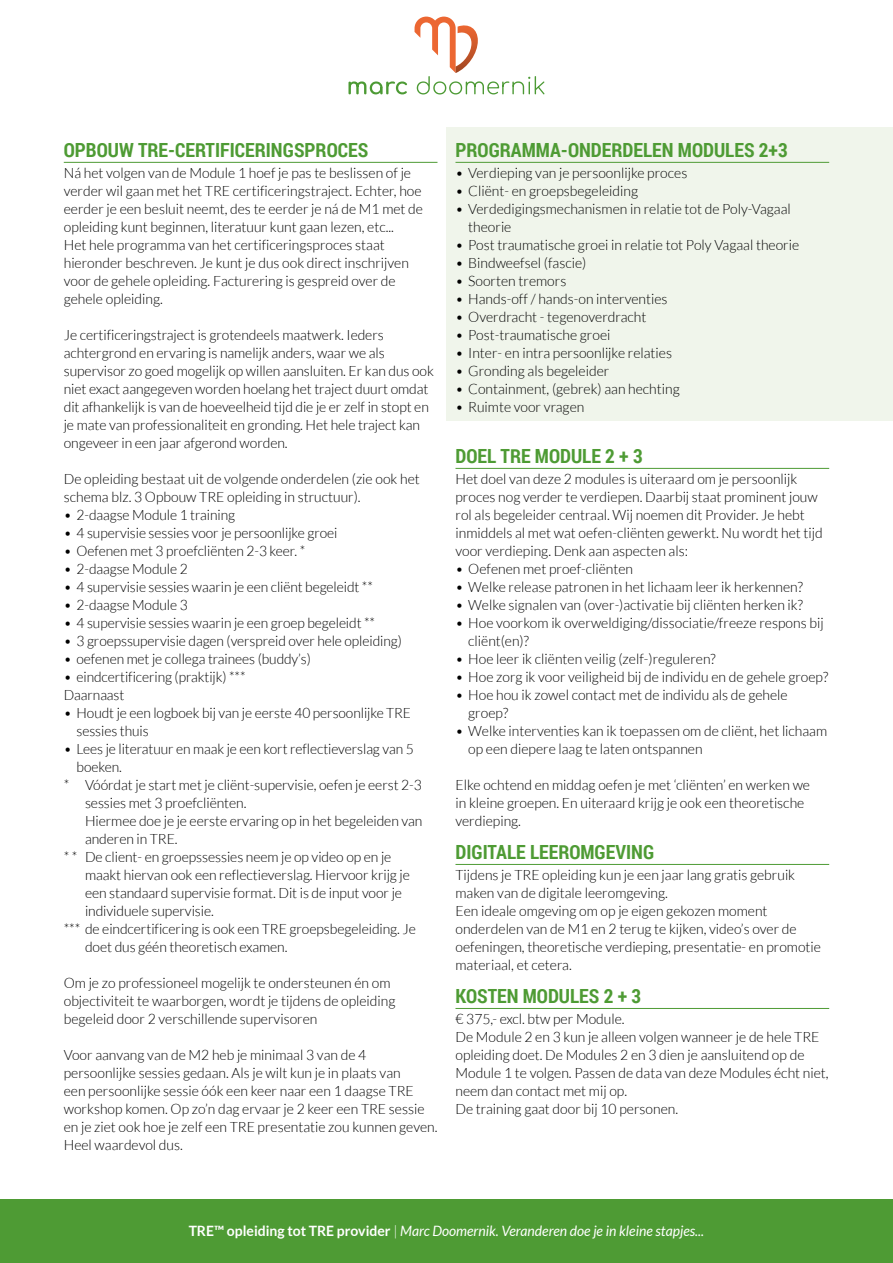
<style>
.page{position:relative;width:893px;height:1263px;background:#fff}
.page>*{position:absolute;margin:0;border:0;box-sizing:border-box;transform-origin:0 0}
.t1{font:700 19.5px "Roboto Condensed";color:#4e9b34}
.t2{font:300 14.25px/18px "Lato";color:#000}
.t3{font:italic 14.25px "Lato";color:#fff}
.s1{font-weight:700;font-style:normal}
.s2{font-weight:300;font-style:normal}
</style>
<div class="page">
<div style="left:446px;top:128px;width:447px;height:293px;background:#f0f5eb"></div>
<hr style="left:64px;top:162px;width:373px;height:1px;background:#4e9b34">
<hr style="left:455px;top:162px;width:374px;height:1px;background:#4e9b34">
<hr style="left:455px;top:468px;width:374px;height:1px;background:#4e9b34">
<hr style="left:455px;top:864px;width:374px;height:1px;background:#4e9b34">
<hr style="left:455px;top:1008px;width:374px;height:1px;background:#4e9b34">
<svg style="left:348px;top:81px;width:59px;height:13px"></svg>
<svg style="left:415px;top:17px;width:129px;height:77px"></svg>
<div style="left:0;top:1199px;width:893px;height:64px;background:#4e9b34"></div>
<h1 class="t1" style="left:64px;top:136px;width:306px">OPBOUW TRE-CERTIFICERINGSPROCES</h1>
<p class="t2" style="left:64px;top:164px;width:361px">Ná het volgen van de Module 1 hoef je pas te beslissen of je verder wil gaan met het TRE certificeringstraject. Echter, hoe eerder je een besluit neemt, des te eerder je ná de M1 met de opleiding kunt beginnen, literatuur kunt gaan lezen, etc...<br>Het hele programma van het certificeringsproces staat hieronder beschreven. Je kunt je dus ook direct inschrijven voor de gehele opleiding. Facturering is gespreid over de gehele opleiding.</p>
<p class="t2" style="left:64px;top:326px;width:372px">Je certificeringstraject is grotendeels maatwerk. Ieders achtergrond en ervaring is namelijk anders, waar we als supervisor zo goed mogelijk op willen aansluiten. Er kan dus ook niet exact aangegeven worden hoelang het traject duurt omdat dit afhankelijk is van de hoeveelheid tijd die je er zelf in stopt en je mate van professionaliteit en gronding. Het hele traject kan ongeveer in een jaar afgerond worden.</p>
<p class="t2" style="left:64px;top:470px;width:357px">De opleiding bestaat uit de volgende onderdelen (zie ook het schema blz. 3 Opbouw TRE opleiding in structuur).</p>
<p class="t2" style="left:64px;top:506px;width:173px">• 2-daagse Module 1 training</p>
<p class="t2" style="left:64px;top:524px;width:275px">• 4 supervisie sessies voor je persoonlijke groei</p>
<p class="t2" style="left:64px;top:542px;width:243px">• Oefenen met 3 proefcliënten 2-3 keer. *</p>
<p class="t2" style="left:64px;top:560px;width:125px">• 2-daagse Module 2</p>
<p class="t2" style="left:64px;top:578px;width:311px">• 4 supervisie sessies waarin je een cliënt begeleidt **</p>
<p class="t2" style="left:64px;top:596px;width:125px">• 2-daagse Module 3</p>
<p class="t2" style="left:64px;top:614px;width:313px">• 4 supervisie sessies waarin je een groep begeleidt **</p>
<p class="t2" style="left:64px;top:632px;width:340px">• 3 groepssupervisie dagen (verspreid over hele opleiding)</p>
<p class="t2" style="left:64px;top:650px;width:249px">• oefenen met je collega trainees (buddy’s)</p>
<p class="t2" style="left:64px;top:668px;width:183px">• eindcertificering (praktijk) ***<br>Daarnaast</p>
<p class="t2" style="left:77px;top:704px;width:336px;text-indent:-13px">• Houdt je een logboek bij van je eerste 40 persoonlijke TRE sessies thuis</p>
<p class="t2" style="left:64px;top:740px;width:351px">• Lees je literatuur en maak je een kort reflectieverslag van 5</p>
<p class="t2" style="left:77px;top:758px;width:47px">boeken.</p>
<p class="t2" style="left:64px;top:776px;width:360px">* Vóórdat je start met je cliënt-supervisie, oefen je eerst 2-3</p>
<p class="t2" style="left:85px;top:794px;width:163px">sessies met 3 proefcliënten.</p>
<p class="t2" style="left:85px;top:812px;width:339px">Hiermee doe je je eerste ervaring op in het begeleiden van</p>
<p class="t2" style="left:85px;top:830px;width:94px">anderen in TRE.</p>
<p class="t2" style="left:64px;top:848px;width:329px">* * De client- en groepssessies neem je op video op en je</p>
<p class="t2" style="left:85px;top:866px;width:326px">maakt hiervan ook een reflectieverslag. Hiervoor krijg je</p>
<p class="t2" style="left:85px;top:884px;width:318px">een standaard supervisie format. Dit is de input voor je</p>
<p class="t2" style="left:85px;top:902px;width:130px">individuele supervisie.</p>
<p class="t2" style="left:64px;top:920px;width:354px">*** de eindcertificering is ook een TRE groepsbegeleiding. Je</p>
<p class="t2" style="left:85px;top:938px;width:204px">doet dus géén theoretisch examen.</p>
<p class="t2" style="left:64px;top:974px;width:333px">Om je zo professioneel mogelijk te ondersteunen én om objectiviteit te waarborgen, wordt je tijdens de opleiding begeleid door 2 verschillende supervisoren</p>
<p class="t2" style="left:64px;top:1046px;width:375px">Voor aanvang van de M2 heb je minimaal 3 van de 4 persoonlijke sessies gedaan. Als je wilt kun je in plaats van<br>een persoonlijke sessie óók een keer naar een 1 daagse TRE workshop komen. Op zo’n dag ervaar je 2 keer een TRE sessie en je ziet ook hoe je zelf een TRE presentatie zou kunnen geven.<br>Heel waardevol dus.</p>
<h1 class="t1" style="left:455px;top:136px;width:334px">PROGRAMMA-ONDERDELEN MODULES 2+3</h1>
<p class="t2" style="left:455px;top:164px;width:233px">• Verdieping van je persoonlijke proces</p>
<p class="t2" style="left:455px;top:182px;width:184px">• Cliënt- en groepsbegeleiding</p>
<p class="t2" style="left:468px;top:200px;width:324px;text-indent:-13px">• Verdedigingsmechanismen in relatie tot de Poly-Vagaal theorie</p>
<p class="t2" style="left:455px;top:236px;width:345px">• Post traumatische groei in relatie tot Poly Vagaal theorie</p>
<p class="t2" style="left:455px;top:254px;width:132px">• Bindweefsel (fascie)</p>
<p class="t2" style="left:455px;top:272px;width:112px">• Soorten tremors</p>
<p class="t2" style="left:455px;top:290px;width:214px">• Hands-off / hands-on interventies</p>
<p class="t2" style="left:455px;top:308px;width:192px">• Overdracht - tegenoverdracht</p>
<p class="t2" style="left:455px;top:326px;width:157px">• Post-traumatische groei</p>
<p class="t2" style="left:455px;top:344px;width:218px">• Inter- en intra persoonlijke relaties</p>
<p class="t2" style="left:455px;top:362px;width:155px">• Gronding als begeleider</p>
<p class="t2" style="left:455px;top:380px;width:226px">• Containment, (gebrek) aan hechting</p>
<p class="t2" style="left:455px;top:398px;width:130px">• Ruimte voor vragen</p>
<h1 class="t1" style="left:455px;top:442px;width:189px">DOEL TRE MODULE 2 + 3</h1>
<p class="t2" style="left:455px;top:470px;width:369px">Het doel van deze 2 modules is uiteraard om je persoonlijk proces nog verder te verdiepen. Daarbij staat prominent jouw rol als begeleider centraal. Wij noemen dit Provider. Je hebt inmiddels al met wat oefen-cliënten gewerkt. Nu wordt het tijd voor verdieping. Denk aan aspecten als:</p>
<p class="t2" style="left:455px;top:560px;width:179px">• Oefenen met proef-cliënten</p>
<p class="t2" style="left:455px;top:578px;width:349px">• Welke release patronen in het lichaam leer ik herkennen?</p>
<p class="t2" style="left:455px;top:596px;width:349px">• Welke signalen van (over-)activatie bij cliënten herken ik?</p>
<p class="t2" style="left:468px;top:614px;width:357px;text-indent:-13px">• Hoe voorkom ik overweldiging/dissociatie/freeze respons bij cliënt(en)?</p>
<p class="t2" style="left:455px;top:650px;width:262px">• Hoe leer ik cliënten veilig (zelf-)reguleren?</p>
<p class="t2" style="left:455px;top:668px;width:374px">• Hoe zorg ik voor veiligheid bij de individu en de gehele groep?</p>
<p class="t2" style="left:468px;top:686px;width:321px;text-indent:-13px">• Hoe hou ik zowel contact met de individu als de gehele groep?</p>
<p class="t2" style="left:468px;top:722px;width:360px;text-indent:-13px">• Welke interventies kan ik toepassen om de cliënt, het lichaam op een diepere laag te laten ontspannen</p>
<p class="t2" style="left:455px;top:776px;width:356px">Elke ochtend en middag oefen je met ‘cliënten’ en werken we in kleine groepen. En uiteraard krijg je ook een theoretische verdieping.</p>
<h1 class="t1" style="left:455px;top:838px;width:200px">DIGITALE LEEROMGEVING</h1>
<p class="t2" style="left:455px;top:866px;width:367px">Tijdens je TRE opleiding kun je een jaar lang gratis gebruik maken van de digitale leeromgeving.<br>Een ideale omgeving om op je eigen gekozen moment onderdelen van de M1 en 2 terug te kijken, video’s over de oefeningen, theoretische verdieping, presentatie- en promotie materiaal, et cetera.</p>
<h1 class="t1" style="left:455px;top:982px;width:187px">KOSTEN MODULES 2 + 3</h1>
<p class="t2" style="left:455px;top:1010px;width:375px">€ 375,- excl. btw per Module.<br>De Module 2 en 3 kun je alleen volgen wanneer je de hele TRE opleiding doet. De Modules 2 en 3 dien je aansluitend op de Module 1 te volgen. Passen de data van deze Modules écht niet, neem dan contact met mij op.<br>De training gaat door bij 10 personen.</p>
<p class="t3" style="left:189px;top:1223px;width:517px"><span class="s1">TRE™ opleiding tot TRE provider</span> <span class="s2">|</span> Marc Doomernik. Veranderen doe je in kleine stapjes...</p>
</div>
